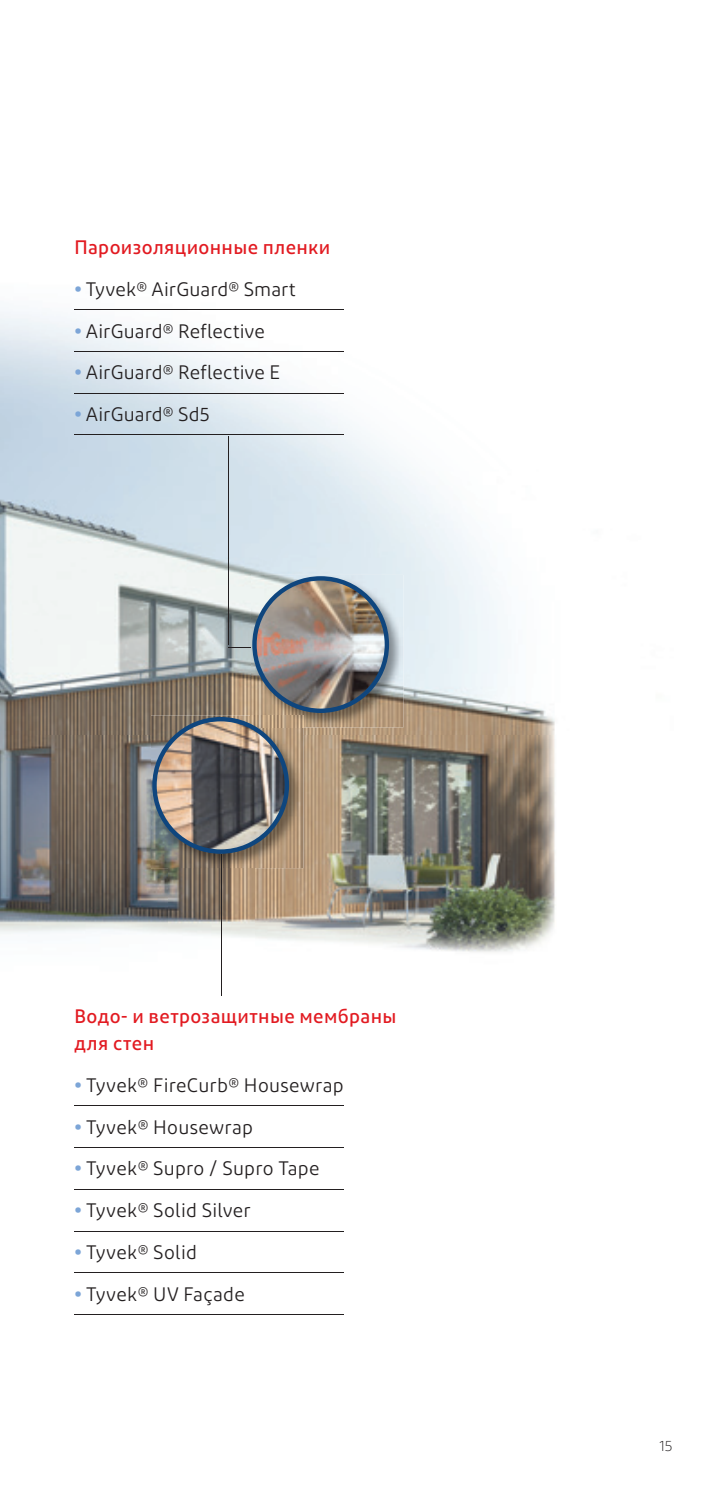
<style>
.page{position:relative;width:709px;height:1489px;background:#fff}
.page>*{position:absolute;margin:0;border:0;box-sizing:border-box;transform-origin:0 0}
.t1{font:19.5px "Diodrum Cyrillic";letter-spacing:.01em;color:#231f20}
.t2{font:500 19.5px/27.5px "Diodrum Cyrillic";letter-spacing:.02em;color:#e21a21}
.t3{font:300 15px "Diodrum Cyrillic";color:#231f20}
.s1{font-weight:700;color:#7ca5d7}
</style>
<div class="page">
<img style="left:0;top:311px;width:555px;height:424px">
<img style="left:0;top:735px;width:169px;height:199px">
<img style="left:254px;top:735px;width:301px;height:217px">
<img style="left:169px;top:868px;width:85px;height:128px">
<img style="left:251px;top:575px;width:152px;height:152px">
<img style="left:151px;top:715px;width:152px;height:153px">
<img style="left:152px;top:576px;width:237px;height:277px">
<hr style="left:228px;top:436px;width:1px;height:208px;background:#231f20">
<hr style="left:221px;top:853px;width:1px;height:142px;background:#231f20">
<hr style="left:74px;top:309px;width:270px;height:1px;background:#231f20">
<hr style="left:74px;top:351px;width:270px;height:1px;background:#231f20">
<hr style="left:74px;top:393px;width:270px;height:1px;background:#231f20">
<hr style="left:74px;top:434px;width:270px;height:1px;background:#231f20">
<hr style="left:74px;top:1105px;width:270px;height:1px;background:#231f20">
<hr style="left:74px;top:1147px;width:270px;height:1px;background:#231f20">
<hr style="left:74px;top:1188px;width:270px;height:1px;background:#231f20">
<hr style="left:74px;top:1230px;width:270px;height:1px;background:#231f20">
<hr style="left:74px;top:1272px;width:270px;height:1px;background:#231f20">
<hr style="left:74px;top:1313px;width:270px;height:1px;background:#231f20">
<p class="t2" style="left:74px;top:233px;width:257px">Пароизоляционные пленки</p>
<p class="t1" style="left:74px;top:277px;width:223px"><span class="s1">•</span> Tyvek® AirGuard® Smart</p>
<p class="t1" style="left:74px;top:319px;width:192px"><span class="s1">•</span> AirGuard® Reflective</p>
<p class="t1" style="left:74px;top:360px;width:207px"><span class="s1">•</span> AirGuard® Reflective E</p>
<p class="t1" style="left:74px;top:402px;width:137px"><span class="s1">•</span> AirGuard® Sd5</p>
<p class="t2" style="left:74px;top:1001px;width:324px">Водо- и ветрозащитные мембраны для стен</p>
<p class="t1" style="left:74px;top:1073px;width:271px"><span class="s1">•</span> Tyvek® FireCurb® Housewrap</p>
<p class="t1" style="left:74px;top:1115px;width:180px"><span class="s1">•</span> Tyvek® Housewrap</p>
<p class="t1" style="left:74px;top:1156px;width:247px"><span class="s1">•</span> Tyvek® Supro / Supro Tape</p>
<p class="t1" style="left:74px;top:1198px;width:178px"><span class="s1">•</span> Tyvek® Solid Silver</p>
<p class="t1" style="left:74px;top:1240px;width:124px"><span class="s1">•</span> Tyvek® Solid</p>
<p class="t1" style="left:74px;top:1281px;width:172px"><span class="s1">•</span> Tyvek® UV Façade</p>
<p class="t3" style="left:659px;top:1436px;width:15px">15</p>
</div>
